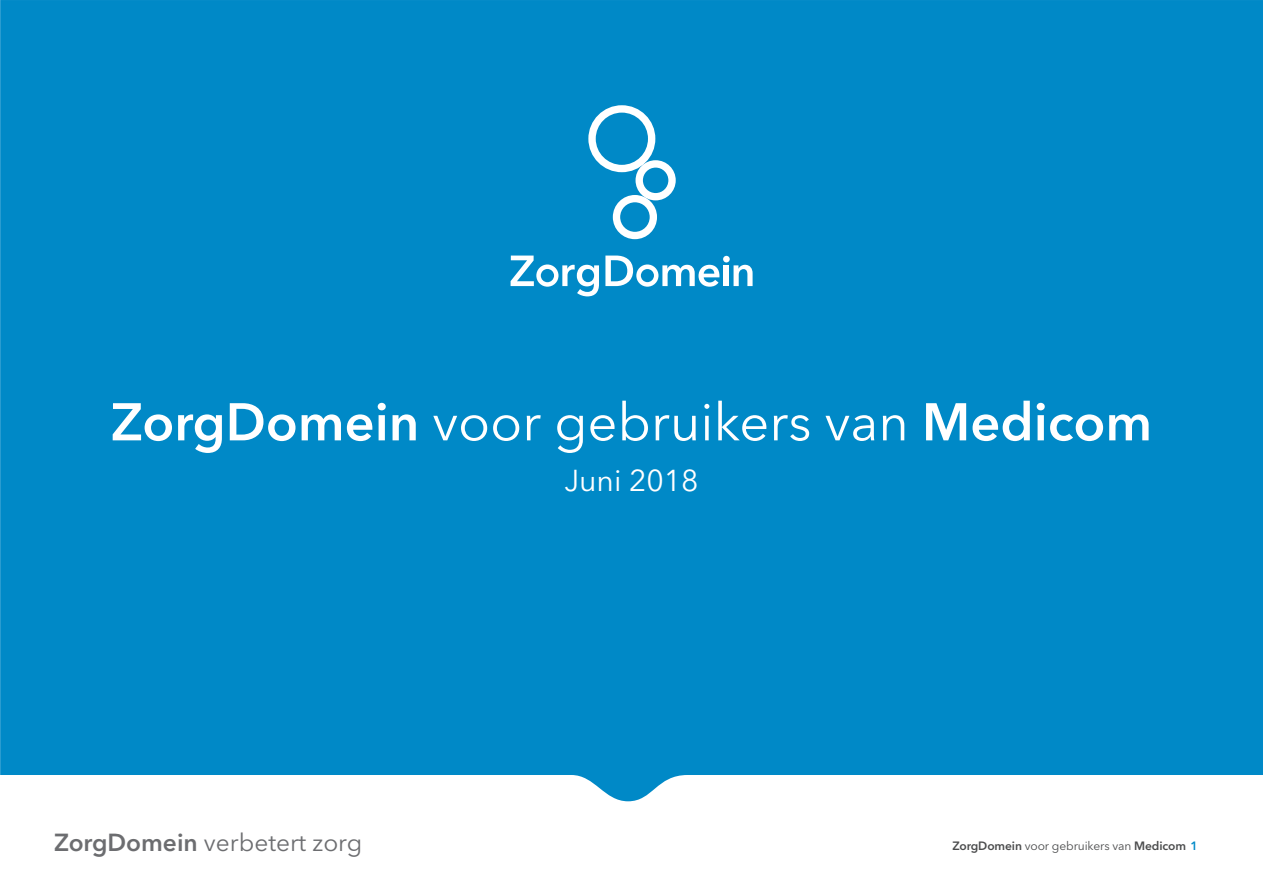
<style>
.page{position:relative;width:1263px;height:893px;background:#fff}
.page>*{position:absolute;margin:0;border:0;box-sizing:border-box;transform-origin:0 0}
.t1{font:600 52.5px "Avenir Next LT Pro";color:#fff}
.t2{font:30px "Avenir Next LT Pro";color:#fff}
.t3{font:24.45px "Avenir Next LT Pro";color:#6c6d70}
.t4{font:600 12px "Avenir Next LT Pro";letter-spacing:-.01em;color:#4b4c4d}
.s1{font-weight:400}
.s2{font-weight:600}
.s3{color:#0089c7}
</style>
<div class="page">
<div style="left:0;top:0;width:1263px;height:801px;background:#0089c7"></div>
<svg style="left:588px;top:105px;width:88px;height:134px"></svg>
<div style="left:724px;top:265px;width:5px;height:21px;background:#fff"></div>
<svg style="left:733px;top:265px;width:19px;height:21px"></svg>
<svg style="left:605px;top:256px;width:114px;height:31px"></svg>
<svg style="left:511px;top:256px;width:88px;height:40px"></svg>
<div style="left:723px;top:256px;width:7px;height:6px;background:#fff;border-radius:50%"></div>
<h1 class="t1" style="left:111px;top:390px;width:1043px">ZorgDomein <span class="s1">voor gebruikers van</span> Medicom</h1>
<h2 class="t2" style="left:564px;top:463px;width:136px">Juni 2018</h2>
<h3 class="t3" style="left:54px;top:827px;width:310px"><span class="s2">ZorgDomein</span> verbetert zorg</h3>
<p class="t4" style="left:952px;top:839px;width:247px">ZorgDomein <span class="s1">voor gebruikers van</span> Medicom <span class="s3">1</span></p>
</div>
